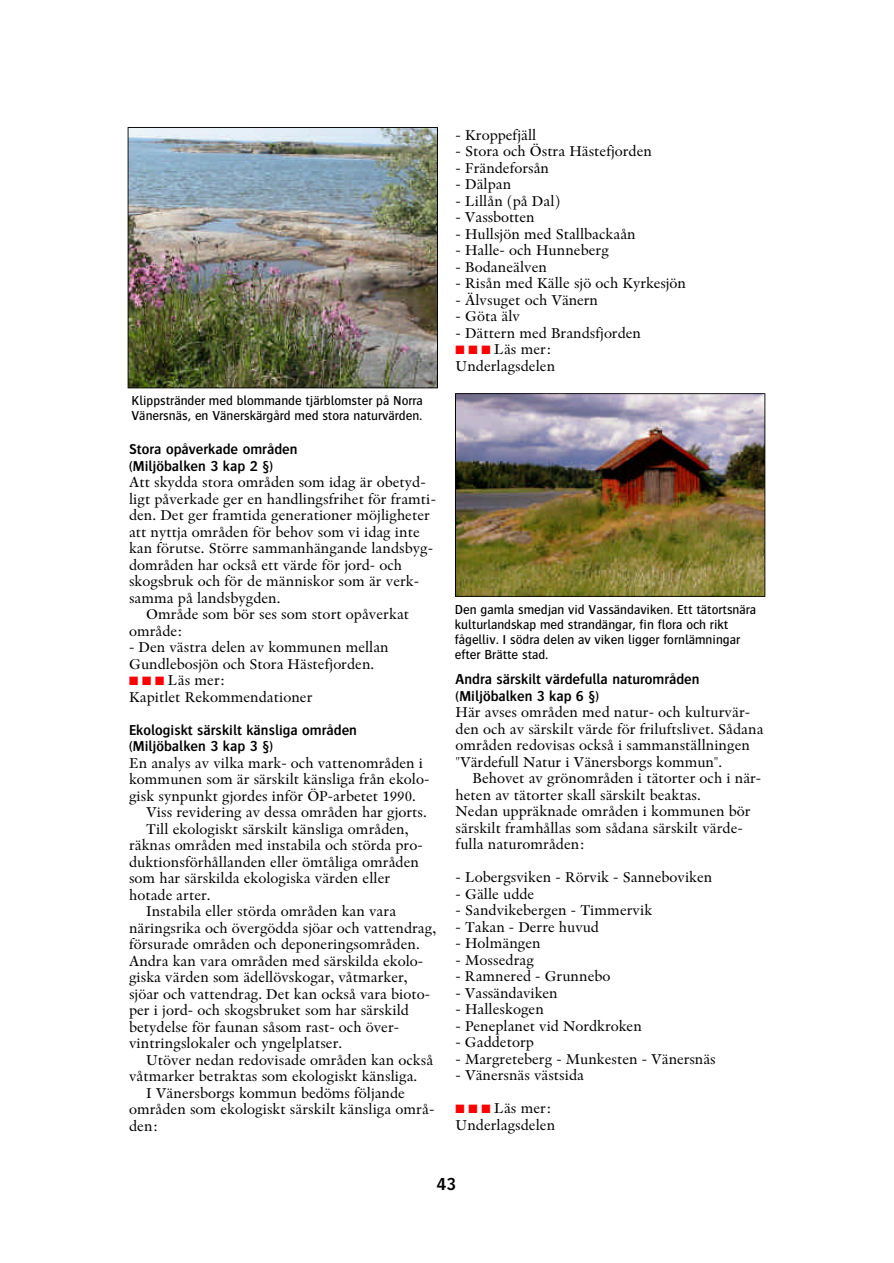
<style>
.page{position:relative;width:894px;height:1263px;background:#fff}
.page>*{position:absolute;margin:0;border:0;box-sizing:border-box;transform-origin:0 0}
.t1{font:600 18px "Bosis";color:#000}
.t2{font:15px/16.5px "Indigo";color:#000}
.t3{font:600 15px/16.5px "Bosis";color:#000}
.t4{font:500 13.5px/15px "Bosis";color:#000}
.s1{color:#f00}
</style>
<div class="page">
<img style="left:128px;top:127px;width:310px;height:261px">
<img style="left:455px;top:393px;width:310px;height:204px">
<p class="t4" style="left:132px;top:393px;width:293px">Klippstränder med blommande tjärblomster på Norra<br>Vänersnäs, en Vänerskärgård med stora naturvärden.</p>
<p class="t3" style="left:129px;top:441px;width:170px">Stora opåverkade områden (Miljöbalken 3 kap 2 §)</p>
<p class="t2" style="left:129px;top:474px;width:298px">Att skydda stora områden som idag är obetyd-</p>
<p class="t2" style="left:129px;top:491px;width:309px">ligt påverkade ger en handlingsfrihet för framti-</p>
<p class="t2" style="left:129px;top:507px;width:302px">den. Det ger framtida generationer möjligheter</p>
<p class="t2" style="left:129px;top:524px;width:292px">att nyttja områden för behov som vi idag inte</p>
<p class="t2" style="left:129px;top:540px;width:306px">kan förutse. Större sammanhängande landsbyg-</p>
<p class="t2" style="left:129px;top:557px;width:274px">dområden har också ett värde för jord- och</p>
<p class="t2" style="left:129px;top:573px;width:292px">skogsbruk och för de människor som är verk-</p>
<p class="t2" style="left:129px;top:590px;width:153px">samma på landsbygden.</p>
<p class="t2" style="left:146px;top:606px;width:265px">Område som bör ses som stort opåverkat</p>
<p class="t2" style="left:129px;top:623px;width:55px">område:</p>
<p class="t2" style="left:129px;top:639px;width:261px">- Den västra delen av kommunen mellan<br>Gundlebosjön och Stora Hästefjorden.</p>
<p class="t2" style="left:129px;top:672px;width:185px"><span class="s1">■</span> <span class="s1">■</span> <span class="s1">■</span> Läs mer:<br>Kapitlet Rekommendationer</p>
<p class="t3" style="left:129px;top:721px;width:229px">Ekologiskt särskilt känsliga områden (Miljöbalken 3 kap 3 §)</p>
<p class="t2" style="left:129px;top:755px;width:296px">En analys av vilka mark- och vattenområden i</p>
<p class="t2" style="left:129px;top:771px;width:302px">kommunen som är särskilt känsliga från ekolo-</p>
<p class="t2" style="left:129px;top:788px;width:288px">gisk synpunkt gjordes inför ÖP-arbetet 1990.</p>
<p class="t2" style="left:146px;top:804px;width:282px">Viss revidering av dessa områden har gjorts.</p>
<p class="t2" style="left:146px;top:821px;width:264px">Till ekologiskt särskilt känsliga områden,</p>
<p class="t2" style="left:129px;top:837px;width:295px">räknas områden med instabila och störda pro-</p>
<p class="t2" style="left:129px;top:854px;width:291px">duktionsförhållanden eller ömtåliga områden</p>
<p class="t2" style="left:129px;top:870px;width:263px">som har särskilda ekologiska värden eller</p>
<p class="t2" style="left:129px;top:887px;width:83px">hotade arter.</p>
<p class="t2" style="left:146px;top:903px;width:252px">Instabila eller störda områden kan vara</p>
<p class="t2" style="left:129px;top:920px;width:309px">näringsrika och övergödda sjöar och vattendrag,</p>
<p class="t2" style="left:129px;top:936px;width:292px">försurade områden och deponeringsområden.</p>
<p class="t2" style="left:129px;top:953px;width:296px">Andra kan vara områden med särskilda ekolo-</p>
<p class="t2" style="left:129px;top:969px;width:280px">giska värden som ädellövskogar, våtmarker,</p>
<p class="t2" style="left:129px;top:986px;width:303px">sjöar och vattendrag. Det kan också vara bioto-</p>
<p class="t2" style="left:129px;top:1002px;width:281px">per i jord- och skogsbruket som har särskild</p>
<p class="t2" style="left:129px;top:1019px;width:272px">betydelse för faunan såsom rast- och över-</p>
<p class="t2" style="left:129px;top:1035px;width:215px">vintringslokaler och yngelplatser.</p>
<p class="t2" style="left:146px;top:1052px;width:289px">Utöver nedan redovisade områden kan också</p>
<p class="t2" style="left:129px;top:1068px;width:290px">våtmarker betraktas som ekologiskt känsliga.</p>
<p class="t2" style="left:146px;top:1085px;width:260px">I Vänersborgs kommun bedöms följande</p>
<p class="t2" style="left:129px;top:1101px;width:307px">områden som ekologiskt särskilt känsliga områ-</p>
<p class="t2" style="left:129px;top:1118px;width:31px">den:</p>
<p class="t2" style="left:456px;top:127px;width:82px">- Kroppefjäll</p>
<p class="t2" style="left:456px;top:143px;width:198px">- Stora och Östra Hästefjorden</p>
<p class="t2" style="left:456px;top:160px;width:95px">- Frändeforsån</p>
<p class="t2" style="left:456px;top:176px;width:57px">- Dälpan</p>
<p class="t2" style="left:456px;top:193px;width:106px">- Lillån (på Dal)</p>
<p class="t2" style="left:456px;top:209px;width:81px">- Vassbotten</p>
<p class="t2" style="left:456px;top:226px;width:182px">- Hullsjön med Stallbackaån</p>
<p class="t2" style="left:456px;top:242px;width:155px">- Halle- och Hunneberg</p>
<p class="t2" style="left:456px;top:259px;width:93px">- Bodaneälven</p>
<p class="t2" style="left:456px;top:275px;width:232px">- Risån med Källe sjö och Kyrkesjön</p>
<p class="t2" style="left:456px;top:292px;width:144px">- Älvsuget och Vänern</p>
<p class="t2" style="left:456px;top:308px;width:66px">- Göta älv</p>
<p class="t2" style="left:456px;top:325px;width:187px">- Dättern med Brandsfjorden</p>
<p class="t2" style="left:456px;top:341px;width:101px"><span class="s1">■</span> <span class="s1">■</span> <span class="s1">■</span> Läs mer:<br>Underlagsdelen</p>
<p class="t4" style="left:455px;top:602px;width:303px">Den gamla smedjan vid Vassändaviken. Ett tätortsnära kulturlandskap med strandängar, fin flora och rikt fågelliv. I södra delen av viken ligger fornlämningar efter Brätte stad.</p>
<p class="t3" style="left:456px;top:671px;width:246px">Andra särskilt värdefulla naturområden (Miljöbalken 3 kap 6 §)</p>
<p class="t2" style="left:456px;top:704px;width:309px">Här avses områden med natur- och kulturvär&shy;den och av särskilt värde för friluftslivet. Sådana områden redovisas också i sammanställningen "Värdefull Natur i Vänersborgs kommun".</p>
<p class="t2" style="left:456px;top:770px;width:307px;text-indent:17px">Behovet av grönområden i tätorter och i när&shy;heten av tätorter skall särskilt beaktas.<br>Nedan uppräknade områden i kommunen bör särskilt framhållas som sådana särskilt värde&shy;fulla naturområden:</p>
<p class="t2" style="left:456px;top:869px;width:258px">- Lobergsviken - Rörvik - Sanneboviken</p>
<p class="t2" style="left:456px;top:886px;width:80px">- Gälle udde</p>
<p class="t2" style="left:456px;top:902px;width:198px">- Sandvikebergen - Timmervik</p>
<p class="t2" style="left:456px;top:919px;width:145px">- Takan - Derre huvud</p>
<p class="t2" style="left:456px;top:935px;width:87px">- Holmängen</p>
<p class="t2" style="left:456px;top:952px;width:80px">- Mossedrag</p>
<p class="t2" style="left:456px;top:968px;width:156px">- Ramnered - Grunnebo</p>
<p class="t2" style="left:456px;top:985px;width:104px">- Vassändaviken</p>
<p class="t2" style="left:456px;top:1001px;width:90px">- Halleskogen</p>
<p class="t2" style="left:456px;top:1018px;width:188px">- Peneplanet vid Nordkroken</p>
<p class="t2" style="left:456px;top:1034px;width:80px">- Gaddetorp</p>
<p class="t2" style="left:456px;top:1051px;width:262px">- Margreteberg - Munkesten - Vänersnäs</p>
<p class="t2" style="left:456px;top:1067px;width:130px">- Vänersnäs västsida</p>
<p class="t2" style="left:456px;top:1100px;width:101px"><span class="s1">■</span> <span class="s1">■</span> <span class="s1">■</span> Läs mer:<br>Underlagsdelen</p>
<p class="t1" style="left:437px;top:1174px;width:21px">43</p>
</div>
